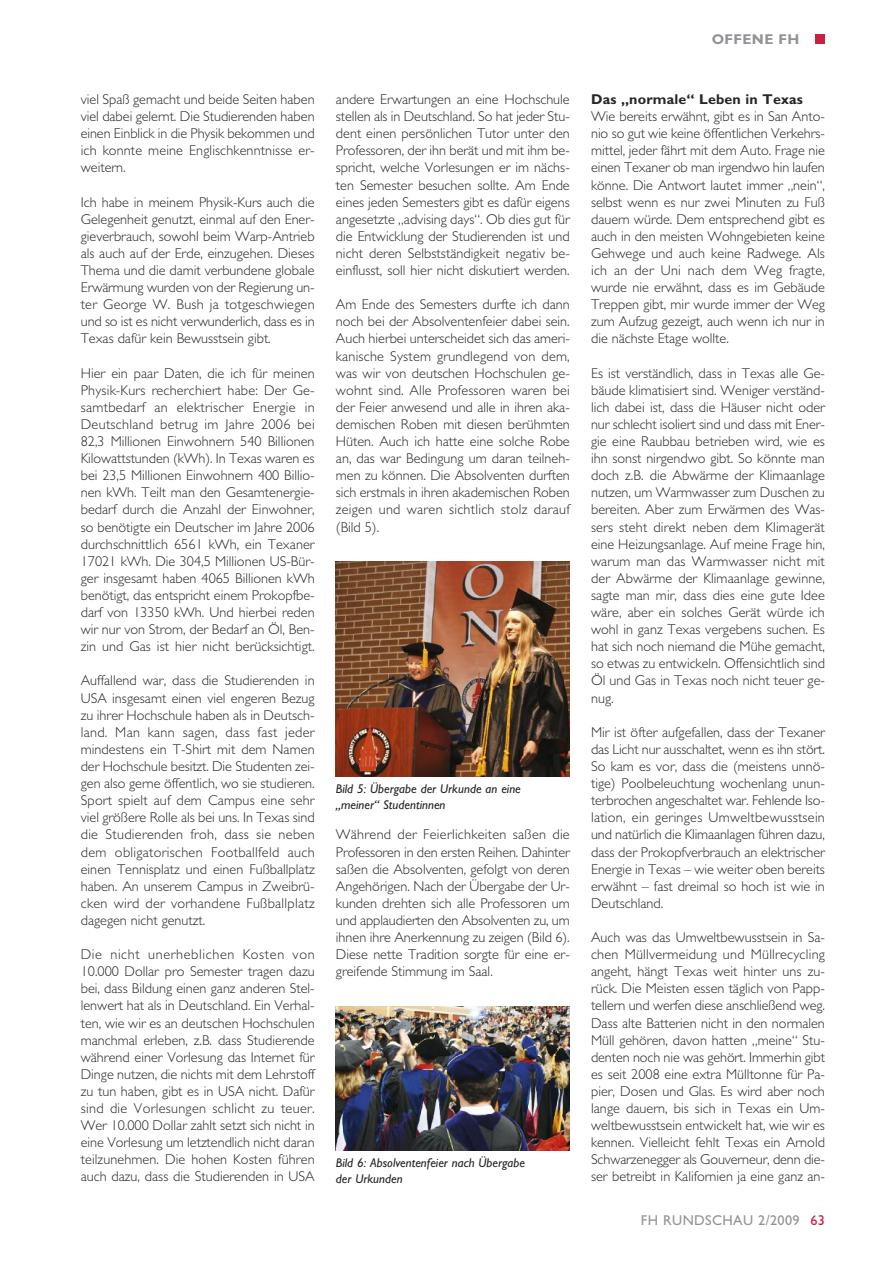
<style>
.page{position:relative;width:893px;height:1263px;background:#fff}
.page>*{position:absolute;margin:0;border:0;box-sizing:border-box;transform-origin:0 0}
.t1{font:300 14.25px/17.1px "M Gill Sans";color:#272627;text-align:justify}
.t2{font:700 14.25px "M Gill Sans";letter-spacing:.01em;color:#272627}
.t3{font:14.25px "M Gill Sans";letter-spacing:.025em;color:#919396}
.t4{font:700 14.25px "M Gill Sans";letter-spacing:.025em;color:#919396}
.t5{font:italic 12.75px/15.3px "M Gill Sans";color:#272627}
.s1{color:#cc203f}
</style>
<div class="page">
<div style="left:815px;top:34px;width:10px;height:10px;background:#cc203f"></div>
<img style="left:336px;top:562px;width:234px;height:215px">
<img style="left:336px;top:1006px;width:234px;height:144px">
<p class="t4" style="left:712px;top:30px;width:89px">OFFENE FH</p>
<p class="t1" style="left:81px;top:91px;width:235px">viel Spaß gemacht und beide Seiten haben viel dabei gelernt. Die Studierenden haben einen Einblick in die Physik bekommen und ich konnte meine Englischkenntnisse er&shy;weitern.</p>
<p class="t1" style="left:81px;top:193px;width:235px">Ich habe in meinem Physik-Kurs auch die Gelegenheit genutzt, einmal auf den Ener&shy;gieverbrauch, sowohl beim Warp-Antrieb als auch auf der Erde, einzugehen. Dieses Thema und die damit verbundene globale Erwärmung wurden von der Regierung un&shy;ter George W. Bush ja totgeschwiegen und so ist es nicht verwunderlich, dass es in Texas dafür kein Bewusstsein gibt.</p>
<p class="t1" style="left:81px;top:364px;width:235px">Hier ein paar Daten, die ich für meinen Physik-Kurs recherchiert habe: Der Ge&shy;samtbedarf an elektrischer Energie in Deutschland betrug im Jahre 2006 bei 82,3 Millionen Einwohnern 540 Billionen Kilowattstunden (kWh). In Texas waren es bei 23,5 Millionen Einwohnern 400 Billio&shy;nen kWh. Teilt man den Gesamtenergie&shy;bedarf durch die Anzahl der Einwohner, so benötigte ein Deutscher im Jahre 2006 durchschnittlich 6561 kWh, ein Texaner 17021 kWh. Die 304,5 Millionen US-Bür&shy;ger insgesamt haben 4065 Billionen kWh benötigt, das entspricht einem Prokopfbe&shy;darf von 13350 kWh. Und hierbei reden wir nur von Strom, der Bedarf an Öl, Ben&shy;zin und Gas ist hier nicht berücksichtigt.</p>
<p class="t1" style="left:81px;top:672px;width:235px">Auffallend war, dass die Studierenden in USA insgesamt einen viel engeren Bezug zu ihrer Hochschule haben als in Deutsch&shy;land. Man kann sagen, dass fast jeder mindestens ein T-Shirt mit dem Namen der Hochschule besitzt. Die Studenten zei&shy;gen also gerne öffentlich, wo sie studieren.<br>Sport spielt auf dem Campus eine sehr viel größere Rolle als bei uns. In Texas sind die Studierenden froh, dass sie neben dem obligatorischen Footballfeld auch einen Tennisplatz und einen Fußballplatz haben. An unserem Campus in Zweibrü&shy;cken wird der vorhandene Fußballplatz dagegen nicht genutzt.</p>
<p class="t1" style="left:81px;top:946px;width:235px">Die nicht unerheblichen Kosten von 10.000 Dollar pro Semester tragen dazu bei, dass Bildung einen ganz anderen Stel&shy;lenwert hat als in Deutschland. Ein Verhal&shy;ten, wie wir es an deutschen Hochschulen manchmal erleben, z.B. dass Studierende während einer Vorlesung das Internet für Dinge nutzen, die nichts mit dem Lehrstoff zu tun haben, gibt es in USA nicht. Dafür sind die Vorlesungen schlicht zu teuer.<br>Wer 10.000 Dollar zahlt setzt sich nicht in eine Vorlesung um letztendlich nicht daran teilzunehmen. Die hohen Kosten führen auch dazu, dass die Studierenden in USA</p>
<p class="t1" style="left:336px;top:91px;width:235px">andere Erwartungen an eine Hochschule stellen als in Deutschland. So hat jeder Stu&shy;dent einen persönlichen Tutor unter den Professoren, der ihn berät und mit ihm be&shy;spricht, welche Vorlesungen er im nächs&shy;ten Semester besuchen sollte. Am Ende eines jeden Semesters gibt es dafür eigens angesetzte „advising days“. Ob dies gut für die Entwicklung der Studierenden ist und nicht deren Selbstständigkeit negativ be&shy;einflusst, soll hier nicht diskutiert werden.</p>
<p class="t1" style="left:336px;top:296px;width:235px">Am Ende des Semesters durfte ich dann noch bei der Absolventenfeier dabei sein.<br>Auch hierbei unterscheidet sich das ameri&shy;kanische System grundlegend von dem, was wir von deutschen Hochschulen ge&shy;wohnt sind. Alle Professoren waren bei der Feier anwesend und alle in ihren aka&shy;demischen Roben mit diesen berühmten Hüten. Auch ich hatte eine solche Robe an, das war Bedingung um daran teilneh&shy;men zu können. Die Absolventen durften sich erstmals in ihren akademischen Roben zeigen und waren sichtlich stolz darauf (Bild 5).</p>
<p class="t5" style="left:336px;top:781px;width:186px">Bild 5: Übergabe der Urkunde an eine „meiner“ Studentinnen</p>
<p class="t1" style="left:336px;top:826px;width:235px">Während der Feierlichkeiten saßen die Professoren in den ersten Reihen. Dahinter saßen die Absolventen, gefolgt von deren Angehörigen. Nach der Übergabe der Ur&shy;kunden drehten sich alle Professoren um und applaudierten den Absolventen zu, um ihnen ihre Anerkennung zu zeigen (Bild 6).<br>Diese nette Tradition sorgte für eine er&shy;greifende Stimmung im Saal.</p>
<p class="t5" style="left:336px;top:1155px;width:191px">Bild 6: Absolventenfeier nach Übergabe der Urkunden</p>
<p class="t2" style="left:591px;top:91px;width:213px">Das „normale“ Leben in Texas</p>
<p class="t1" style="left:591px;top:108px;width:235px">Wie bereits erwähnt, gibt es in San Anto&shy;nio so gut wie keine öffentlichen Verkehrs&shy;mittel, jeder fährt mit dem Auto. Frage nie einen Texaner ob man irgendwo hin laufen könne. Die Antwort lautet immer „nein“, selbst wenn es nur zwei Minuten zu Fuß dauern würde. Dem entsprechend gibt es auch in den meisten Wohngebieten keine Gehwege und auch keine Radwege. Als ich an der Uni nach dem Weg fragte, wurde nie erwähnt, dass es im Gebäude Treppen gibt, mir wurde immer der Weg zum Aufzug gezeigt, auch wenn ich nur in die nächste Etage wollte.</p>
<p class="t1" style="left:591px;top:364px;width:235px">Es ist verständlich, dass in Texas alle Ge&shy;bäude klimatisiert sind. Weniger verständ&shy;lich dabei ist, dass die Häuser nicht oder nur schlecht isoliert sind und dass mit Ener&shy;gie eine Raubbau betrieben wird, wie es ihn sonst nirgendwo gibt. So könnte man doch z.B. die Abwärme der Klimaanlage nutzen, um Warmwasser zum Duschen zu bereiten. Aber zum Erwärmen des Was&shy;sers steht direkt neben dem Klimagerät eine Heizungsanlage. Auf meine Frage hin, warum man das Warmwasser nicht mit der Abwärme der Klimaanlage gewinne, sagte man mir, dass dies eine gute Idee wäre, aber ein solches Gerät würde ich wohl in ganz Texas vergebens suchen. Es hat sich noch niemand die Mühe gemacht, so etwas zu entwickeln. Offensichtlich sind Öl und Gas in Texas noch nicht teuer ge&shy;nug.</p>
<p class="t1" style="left:591px;top:723px;width:235px">Mir ist öfter aufgefallen, dass der Texaner das Licht nur ausschaltet, wenn es ihn stört.<br>So kam es vor, dass die (meistens unnö&shy;tige) Poolbeleuchtung wochenlang unun&shy;terbrochen angeschaltet war. Fehlende Iso&shy;lation, ein geringes Umweltbewusstsein und natürlich die Klimaanlagen führen dazu, dass der Prokopfverbrauch an elektrischer Energie in Texas – wie weiter oben bereits erwähnt – fast dreimal so hoch ist wie in Deutschland.</p>
<p class="t1" style="left:591px;top:928px;width:235px">Auch was das Umweltbewusstsein in Sa&shy;chen Müllvermeidung und Müllrecycling angeht, hängt Texas weit hinter uns zu&shy;rück. Die Meisten essen täglich von Papp&shy;tellern und werfen diese anschließend weg.<br>Dass alte Batterien nicht in den normalen Müll gehören, davon hatten „meine“ Stu&shy;denten noch nie was gehört. Immerhin gibt es seit 2008 eine extra Mülltonne für Pa&shy;pier, Dosen und Glas. Es wird aber noch lange dauern, bis sich in Texas ein Um&shy;weltbewusstsein entwickelt hat, wie wir es kennen. Vielleicht fehlt Texas ein Arnold Schwarzenegger als Gouverneur, denn die&shy;ser betreibt in Kalifornien ja eine ganz an-</p>
<p class="t3" style="left:641px;top:1211px;width:186px">FH RUNDSCHAU 2/2009 <span class="s1">63</span></p>
</div>
